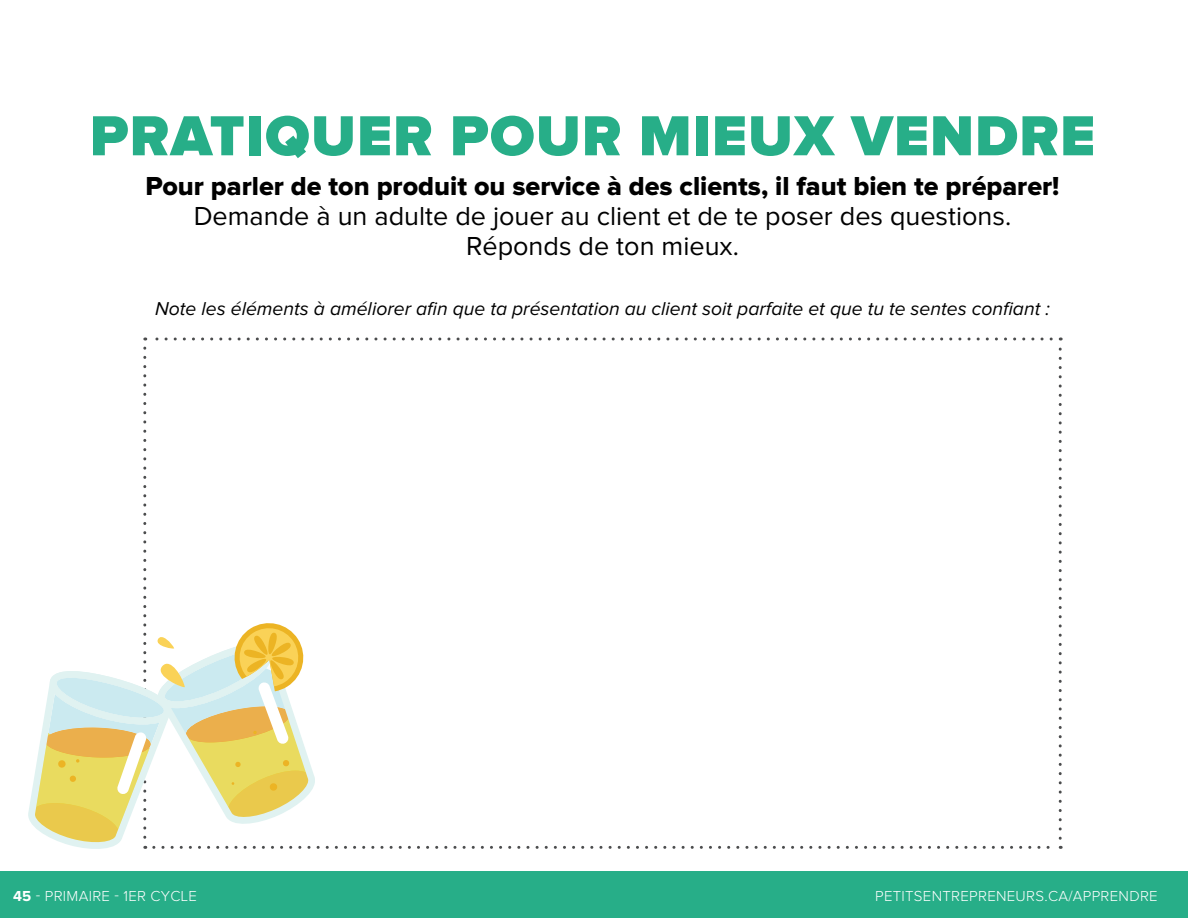
<style>
.page{position:relative;width:1188px;height:918px;background:#fff}
.page>*{position:absolute;margin:0;border:0;box-sizing:border-box;transform-origin:0 0}
.titre_bleu{font:900 58.5px "Proxima Nova";letter-spacing:.02em;color:#27ae88}
.titre_bleu-2{font:27px/30px "Proxima Nova";color:#000;text-align:center}
.titre_bleu-3{font:27px "Proxima Nova Extrabld";color:#000}
.titre_bleu-4{font:italic 19.35px "Proxima Nova";color:#000}
.titre_orange{font:300 15px "Proxima Nova";letter-spacing:.02em;color:#fff}
.s1{font-weight:700}
</style>
<div class="page">
<div style="left:0;top:872px;width:1188px;height:46px;background:#27ae88"></div>
<svg style="left:28px;top:338px;width:1034px;height:511px"></svg>
<p class="titre_bleu" style="left:90px;top:109px;width:1007px">PRATIQUER POUR MIEUX VENDRE</p>
<p class="titre_bleu-3" style="left:146px;top:174px;width:915px">Pour parler de ton produit ou service à des clients, il faut bien te préparer!</p>
<p class="titre_bleu-2" style="left:194px;top:202px;width:819px">Demande à un adulte de jouer au client et de te poser des questions.<br>Réponds de ton mieux.</p>
<p class="titre_bleu-4" style="left:155px;top:300px;width:896px">Note les éléments à améliorer afin que ta présentation au client soit parfaite et que tu te sentes confiant :</p>
<p class="titre_orange" style="left:13px;top:889px;width:185px"><span class="s1">45</span> - PRIMAIRE - 1ER CYCLE</p>
<p class="titre_orange" style="left:875px;top:889px;width:284px">PETITSENTREPRENEURS.CA/APPRENDRE</p>
</div>
